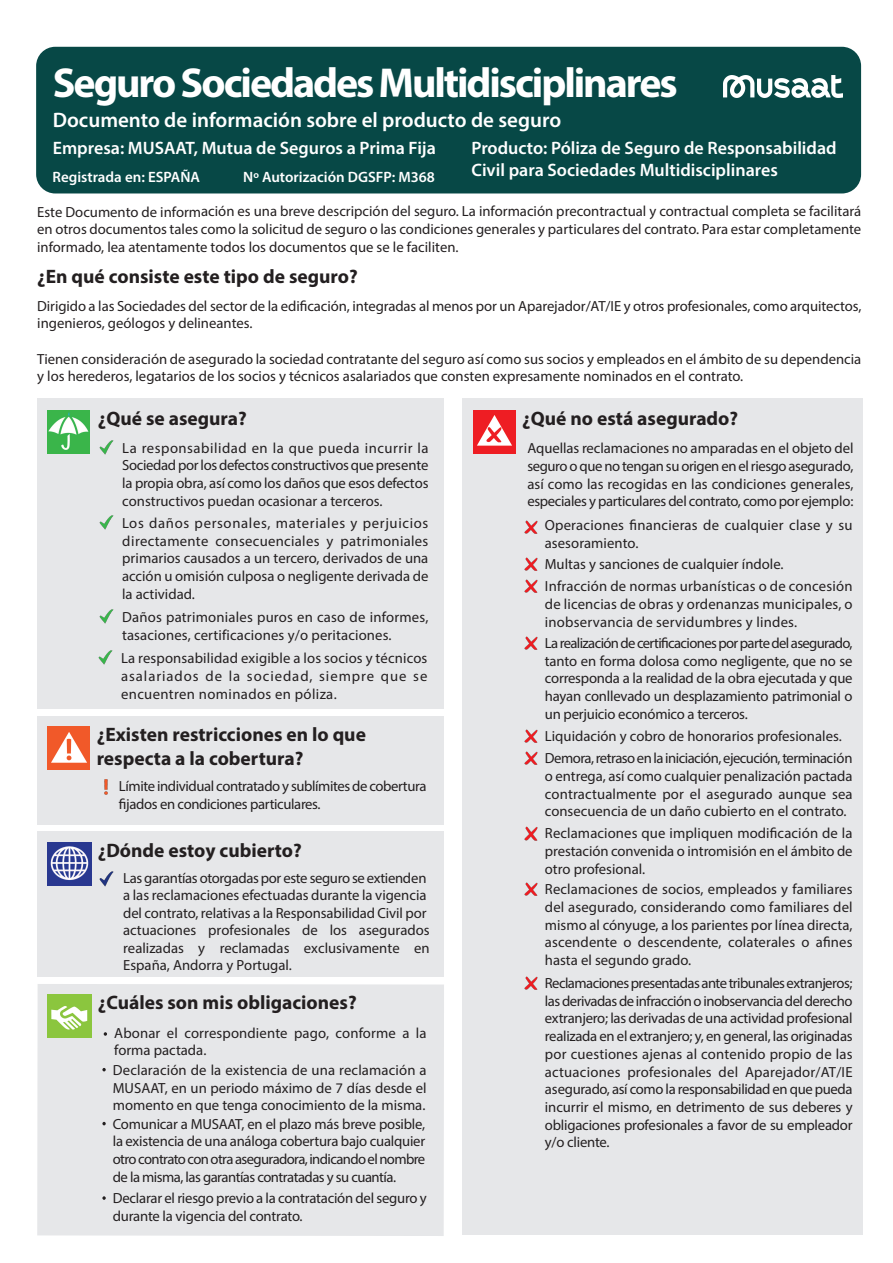
<style>
.page{position:relative;width:893px;height:1263px;background:#fff}
.page>*{position:absolute;margin:0;border:0;box-sizing:border-box;transform-origin:0 0}
.t1{font:700 42px "Myriad Pro";letter-spacing:-.05em;color:#fff}
.t2{font:600 21px "Myriad Pro";color:#fff}
.t3{font:700 19.5px/24px "Myriad Pro";color:#231f20}
.t4{font:600 18px/21.6px "Myriad Pro";color:#fff}
.t5{font:600 15px "Myriad Pro";color:#fff}
.t6{font:14.7px/17.7px "Myriad Pro";color:#231f20;text-align:justify}
.t7{font:14.7px/17.7px "Myriad Pro";letter-spacing:-.025em;color:#231f20}
</style>
<div class="page">
<div style="left:36px;top:47px;width:825px;height:146px;background:#074846;border-radius:19px"></div>
<div style="left:37px;top:716px;width:407px;height:108px;background:#e6e7e9"></div>
<div style="left:463px;top:398px;width:400px;height:837px;background:#e6e7e9"></div>
<div style="left:37px;top:398px;width:407px;height:311px;background:#e6e7e9"></div>
<img style="left:48px;top:410px;width:41px;height:43px">
<img style="left:473px;top:410px;width:42px;height:43px">
<img style="left:48px;top:726px;width:42px;height:44px">
<img style="left:524px;top:520px;width:14px;height:14px">
<img style="left:524px;top:557px;width:14px;height:14px">
<img style="left:99px;top:440px;width:15px;height:15px">
<img style="left:99px;top:515px;width:15px;height:15px">
<img style="left:524px;top:579px;width:14px;height:14px">
<img style="left:524px;top:636px;width:14px;height:14px">
<img style="left:524px;top:729px;width:14px;height:14px">
<img style="left:524px;top:751px;width:14px;height:14px">
<img style="left:524px;top:826px;width:14px;height:15px">
<img style="left:524px;top:882px;width:14px;height:14px">
<img style="left:524px;top:976px;width:14px;height:14px">
<img style="left:99px;top:609px;width:15px;height:15px">
<img style="left:98px;top:650px;width:15px;height:15px">
<img style="left:104px;top:780px;width:3px;height:14px">
<div style="left:37px;top:831px;width:407px;height:145px;background:#e6e7e9"></div>
<img style="left:48px;top:842px;width:43px;height:43px">
<img style="left:99px;top:871px;width:15px;height:16px">
<div style="left:37px;top:984px;width:407px;height:252px;background:#e6e7e9"></div>
<img style="left:48px;top:995px;width:43px;height:43px">
<svg style="left:104px;top:1032px;width:3px;height:4px"></svg>
<svg style="left:102px;top:1068px;width:4px;height:3px"></svg>
<svg style="left:102px;top:1122px;width:4px;height:3px"></svg>
<svg style="left:102px;top:1196px;width:4px;height:4px"></svg>
<img style="left:724px;top:75px;width:119px;height:22px">
<h1 class="t1" style="left:53px;top:68px;width:626px">Seguro Sociedades Multidisciplinares</h1>
<h2 class="t2" style="left:53px;top:112px;width:510px">Documento de información sobre el producto de seguro</h2>
<p class="t4" style="left:53px;top:139px;width:385px">Empresa: MUSAAT, Mutua de Seguros a Prima Fija</p>
<p class="t4" style="left:471px;top:139px;width:367px">Producto: Póliza de Seguro de Responsabilidad<br>Civil para Sociedades Multidisciplinares</p>
<p class="t5" style="left:53px;top:171px;width:149px">Registrada en: ESPAÑA</p>
<p class="t5" style="left:243px;top:171px;width:193px">Nº Autorización DGSFP: M368</p>
<p class="t6" style="left:37px;top:204px;width:826px">Este Documento de información es una breve descripción del seguro. La información precontractual y contractual completa se facilitará en otros documentos tales como la solicitud de seguro o las condiciones generales y particulares del contrato. Para estar completamente informado, lea atentamente todos los documentos que se le faciliten.</p>
<h3 class="t3" style="left:37px;top:266px;width:322px">¿En qué consiste este tipo de seguro?</h3>
<p class="t6" style="left:37px;top:298px;width:826px">Dirigido a las Sociedades del sector de la edificación, integradas al menos por un Aparejador/AT/IE y otros profesionales, como arquitectos, ingenieros, geólogos y delineantes.</p>
<p class="t6" style="left:37px;top:351px;width:826px">Tienen consideración de asegurado la sociedad contratante del seguro así como sus socios y empleados en el ámbito de su dependencia y los herederos, legatarios de los socios y técnicos asalariados que consten expresamente nominados en el contrato.</p>
<h3 class="t3" style="left:98px;top:408px;width:151px">¿Qué se asegura?</h3>
<h3 class="t3" style="left:522px;top:408px;width:218px">¿Qué no está asegurado?</h3>
<p class="t6" style="left:122px;top:440px;width:308px">La responsabilidad en la que pueda incurrir la Sociedad por los defectos constructivos que presente la propia obra, así como los daños que esos defectos constructivos puedan ocasionar a terceros.</p>
<p class="t6" style="left:122px;top:515px;width:308px">Los daños personales, materiales y perjuicios directamente consecuenciales y patrimoniales primarios causados a un tercero, derivados de una acción u omisión culposa o negligente derivada de la actividad.</p>
<p class="t6" style="left:545px;top:517px;width:309px">Operaciones financieras de cualquier clase y su asesoramiento.</p>
<p class="t6" style="left:527px;top:440px;width:328px">Aquellas reclamaciones no amparadas en el objeto del seguro o que no tengan su origen en el riesgo asegurado, así como las recogidas en las condiciones generales, especiales y particulares del contrato, como por ejemplo:</p>
<p class="t6" style="left:545px;top:554px;width:309px;line-height:22.5px">Multas y sanciones de cualquier índole.<br>Infracción de normas urbanísticas o de concesión</p>
<p class="t6" style="left:545px;top:596px;width:309px">de licencias de obras y ordenanzas municipales, o inobservancia de servidumbres y lindes.</p>
<p class="t6" style="left:545px;top:635px;width:309px">La realización de certificaciones por parte del asegurado, tanto en forma dolosa como negligente, que no se corresponda a la realidad de la obra ejecutada y que hayan conllevado un desplazamiento patrimonial o un perjuicio económico a terceros.</p>
<p class="t6" style="left:122px;top:610px;width:308px">Daños patrimoniales puros en caso de informes, tasaciones, certificaciones y/o peritaciones.</p>
<p class="t6" style="left:121px;top:651px;width:308px">La responsabilidad exigible a los socios y técnicos asalariados de la sociedad, siempre que se encuentren nominados en póliza.</p>
<h3 class="t3" style="left:97px;top:724px;width:271px">¿Existen restricciones en lo que respecta a la cobertura?</h3>
<p class="t7" style="left:119px;top:779px;width:309px">Límite individual contratado y sublímites de cobertura fijados en condiciones particulares.</p>
<h3 class="t3" style="left:98px;top:840px;width:206px">¿Dónde estoy cubierto?</h3>
<p class="t6" style="left:123px;top:870px;width:308px;text-align:left">Las garantías otorgadas por este seguro se extienden a las reclamaciones efectuadas durante la vigencia del contrato, relativas a la Responsabilidad Civil por actuaciones profesionales de los asegurados realizadas y reclamadas exclusivamente en España, Andorra y Portugal.</p>
<h3 class="t3" style="left:98px;top:992px;width:260px">¿Cuáles son mis obligaciones?</h3>
<p class="t6" style="left:114px;top:1025px;width:314px">Abonar el correspondiente pago, conforme a la forma pactada.</p>
<p class="t6" style="left:113px;top:1062px;width:315px">Declaración de la existencia de una reclamación a MUSAAT, en un periodo máximo de 7 días desde el momento en que tenga conocimiento de la misma.</p>
<p class="t6" style="left:113px;top:1116px;width:314px">Comunicar a MUSAAT, en el plazo más breve posible, la existencia de una análoga cobertura bajo cualquier otro contrato con otra aseguradora, indicando el nombre de la misma, las garantías contratadas y su cuantía.</p>
<p class="t6" style="left:113px;top:1190px;width:315px">Declarar el riesgo previo a la contratación del seguro y durante la vigencia del contrato.</p>
<p class="t6" style="left:545px;top:726px;width:309px;line-height:22.2px">Liquidación y cobro de honorarios profesionales.<br>Demora, retraso en la iniciación, ejecución, terminación</p>
<p class="t6" style="left:545px;top:768px;width:309px">o entrega, así como cualquier penalización pactada contractualmente por el asegurado aunque sea consecuencia de un daño cubierto en el contrato.</p>
<p class="t6" style="left:545px;top:826px;width:309px">Reclamaciones que impliquen modificación de la prestación convenida o intromisión en el ámbito de otro profesional.</p>
<p class="t6" style="left:545px;top:882px;width:309px">Reclamaciones de socios, empleados y familiares del asegurado, considerando como familiares del mismo al cónyuge, a los parientes por línea directa, ascendente o descendente, colaterales o afines hasta el segundo grado.</p>
<p class="t6" style="left:545px;top:975px;width:309px">Reclamaciones presentadas ante tribunales extranjeros; las derivadas de infracción o inobservancia del derecho extranjero; las derivadas de una actividad profesional realizada en el extranjero; y, en general, las originadas por cuestiones ajenas al contenido propio de las actuaciones profesionales del Aparejador/AT/IE asegurado, así como la responsabilidad en que pueda incurrir el mismo, en detrimento de sus deberes y obligaciones profesionales a favor de su empleador y/o cliente.</p>
</div>
